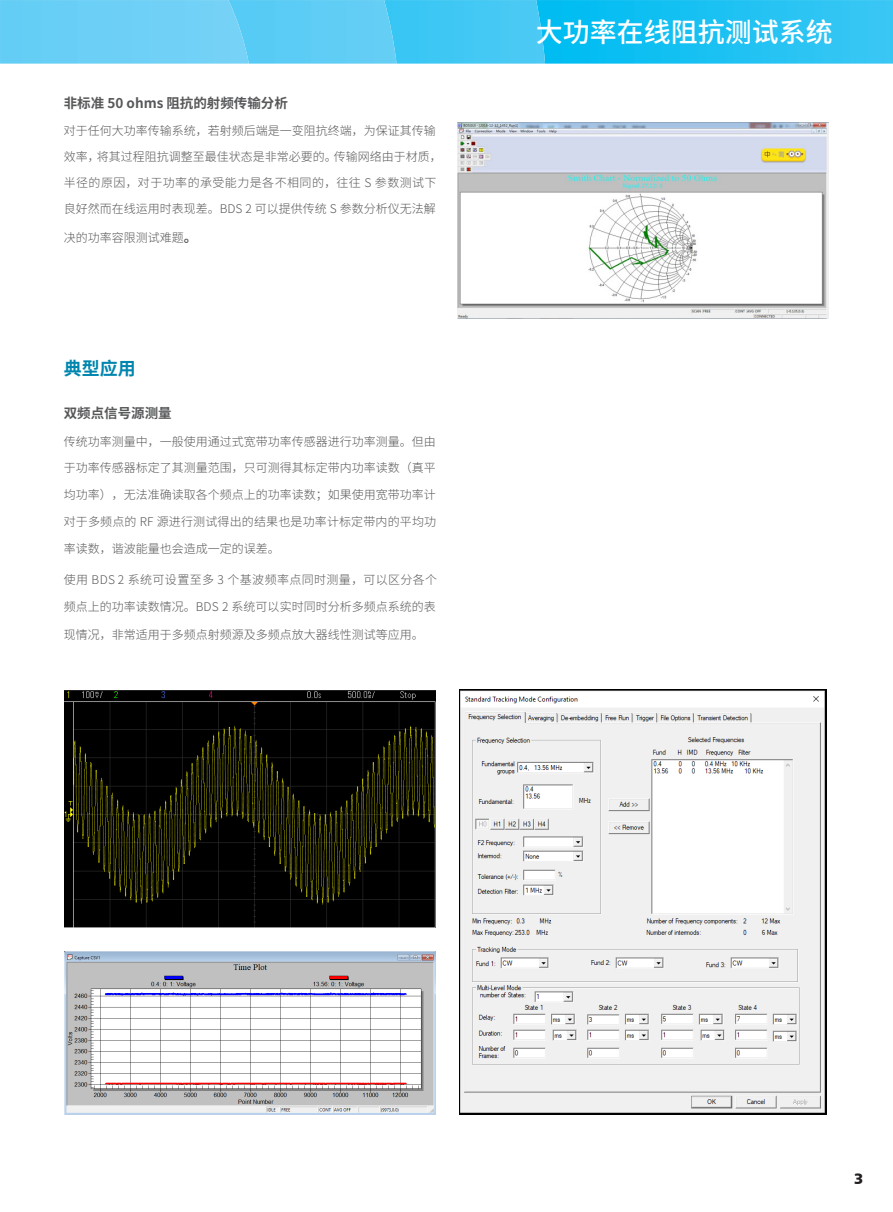
<style>
.page{position:relative;width:893px;height:1212px;background:#fff}
.page>*{position:absolute;margin:0;border:0;box-sizing:border-box;transform-origin:0 0}
.t1{font:500 27px "Source Han Sans SC";color:#fff}
.t2{font:700 18px "Source Han Sans SC";color:#0086ae}
.t3{font:900 15px "Frutiger CE";color:#231f20}
.t4{font:700 13.5px "Source Han Sans SC";color:#57585a}
.t5{font:300 12px/26.2px "Source Han Sans SC";color:#57585a}
.t6{font:300 12px "Source Han Sans SC";letter-spacing:.03em;color:#57585a}
.s1{font-weight:700;font-size:13.5px}
</style>
<div class="page">
<img style="left:545px;top:0;width:348px;height:64px">
<img style="left:397px;top:0;width:148px;height:64px">
<img style="left:249px;top:0;width:148px;height:64px">
<img style="left:0;top:0;width:249px;height:64px">
<img style="left:458px;top:122px;width:370px;height:197px">
<img style="left:65px;top:690px;width:370px;height:237px">
<img style="left:460px;top:690px;width:367px;height:425px">
<img style="left:65px;top:952px;width:370px;height:163px">
<p class="t4" style="left:64px;top:95px;width:226px">非标准 50 ohms 阻抗的射频传输分析</p>
<p class="t5" style="left:64px;top:117px;width:380px">对于任何大功率传输系统，若射频后端是一变阻抗终端，为保证其传输效率，将其过程阻抗调整至最佳状态是非常必要的。传输网络由于材质，半径的原因，对于功率的承受能力是各不相同的，往往 S 参数测试下良好然而在线运用时表现差。BDS 2 可以提供传统 S 参数分析仪无法解</p>
<p class="t5" style="left:64px;top:224px;width:135px">决的功率容限测试难题<span class="s1">。</span></p>
<p class="t2" style="left:64px;top:358px;width:73px">典型应用</p>
<p class="t4" style="left:64px;top:405px;width:109px">双频点信号源测量</p>
<p class="t5" style="left:64px;top:428px;width:374px">传统功率测量中，一般使用通过式宽带功率传感器进行功率测量。但由</p>
<p class="t5" style="left:64px;top:455px;width:374px">于功率传感器标定了其测量范围，只可测得其标定带内功率读数（真平</p>
<p class="t5" style="left:64px;top:482px;width:374px">均功率），无法准确读取各个频点上的功率读数；如果使用宽带功率计</p>
<p class="t5" style="left:64px;top:508px;width:374px">对于多频点的 RF 源进行测试得出的结果也是功率计标定带内的平均功</p>
<p class="t5" style="left:64px;top:535px;width:218px">率读数，谐波能量也会造成一定的误差。</p>
<p class="t6" style="left:64px;top:573px;width:375px">使用 BDS 2 系统可设置至多 3 个基波频率点同时测量，可以区分各个</p>
<p class="t5" style="left:64px;top:594px;width:374px">频点上的功率读数情况。BDS 2 系统可以实时同时分析多频点系统的表</p>
<p class="t5" style="left:64px;top:621px;width:362px">现情况，非常适用于多频点射频源及多频点放大器线性测试等应用。</p>
<h1 class="t1" style="left:536px;top:17px;width:298px">大功率在线阻抗测试系统</h1>
<p class="t3" style="left:854px;top:1170px;width:11px">3</p>
</div>
